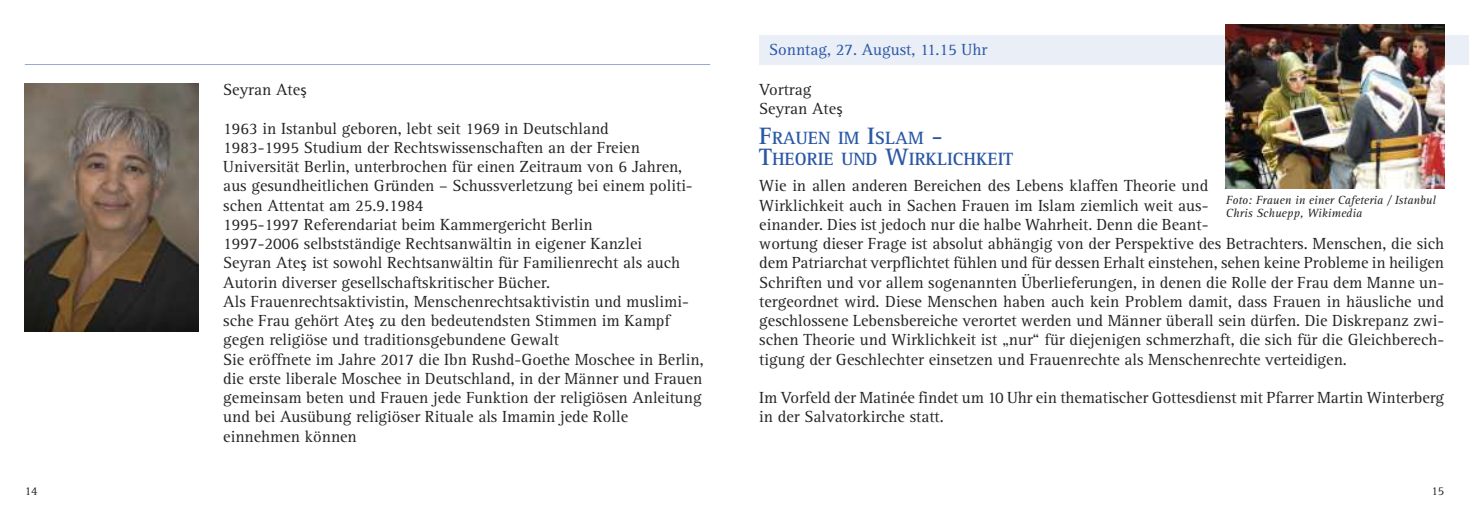
<style>
.page{position:relative;width:1469px;height:521px;background:#fff}
.page>*{position:absolute;margin:0;border:0;box-sizing:border-box;transform-origin:0 0}
.t1{font:700 18.38px/20.1px "Rotis Serif";color:#2a58a5}
.t2{font:16.62px/19.2px "Rotis Serif";color:#262526}
.t3{font:16.62px "Rotis Serif";color:#2a58a5}
.t4{font:italic 12.25px/12.2px "Rotis Serif";color:#262526}
.t5{font:12.25px "Rotis Serif";color:#262526}
.t6{font:6.83px "Lucida Grande";color:#262526}
.s1{font-size:24.5px}
</style>
<div class="page">
<div style="left:759px;top:35px;width:709px;height:29px;background:#eaeef6"></div>
<img style="left:25px;top:84px;width:173px;height:248px">
<img style="left:1225px;top:25px;width:219px;height:164px">
<hr style="left:25px;top:64px;width:685px;height:1px;background:#94abd2">
<p class="t5" style="left:25px;top:486px;width:14px">14</p>
<p class="t2" style="left:223px;top:81px;width:78px">Seyran Ate</p>
<p class="t6" style="left:300px;top:86px;width:9px">ş</p>
<p class="t2" style="left:223px;top:120px;width:471px">1963 in Istanbul geboren, lebt seit 1969 in Deutschland<br>1983-1995 Studium der Rechtswissenschaften an der Freien Universität Berlin, unterbrochen für einen Zeitraum von 6 Jahren, aus gesundheitlichen Gründen – Schussverletzung bei einem politi&shy;schen Attentat am 25.9.1984<br>1995-1997 Referendariat beim Kammergericht Berlin<br>1997-2006 selbstständige Rechtsanwältin in eigener Kanzlei Seyran Ate</p>
<p class="t2" style="left:223px;top:254px;width:467px;text-indent:89px">ist sowohl Rechtsanwältin für Familienrecht als auch Autorin diverser gesellschaftskritischer Bücher.<br>Als Frauenrechtsaktivistin, Menschenrechtsaktivistin und muslimi&shy;sche Frau gehört Ate</p>
<p class="t6" style="left:300px;top:260px;width:9px">ş</p>
<p class="t2" style="left:223px;top:312px;width:482px;text-indent:156px">zu den bedeutendsten Stimmen im Kampf gegen religiöse und traditionsgebundene Gewalt<br>Sie eröffnete im Jahre 2017 die Ibn Rushd-Goethe Moschee in Berlin, die erste liberale Moschee in Deutschland, in der Männer und Frauen gemeinsam beten und Frauen jede Funktion der religiösen Anleitung und bei Ausübung religiöser Rituale als Imamin jede Rolle einnehmen können</p>
<p class="t6" style="left:368px;top:317px;width:9px">ş</p>
<p class="t3" style="left:769px;top:42px;width:219px">Sonntag, 27. August, 11.15 Uhr</p>
<p class="t2" style="left:759px;top:81px;width:78px">Vortrag<br>Seyran Ate</p>
<p class="t6" style="left:836px;top:106px;width:9px">ş</p>
<p class="t1" style="left:759px;top:130px;width:255px"><span class="s1">F</span>RAUEN IM <span class="s1">I</span>SLAM <span class="s1">-<br>T</span>HEORIE UND <span class="s1">W</span>IRKLICHKEIT</p>
<p class="t2" style="left:759px;top:177px;width:686px">Wie in allen anderen Bereichen des Lebens klaffen Theorie und<br>Wirklichkeit auch in Sachen Frauen im Islam ziemlich weit aus-<br>einander. Dies ist jedoch nur die halbe Wahrheit. Denn die Beant-<br>wortung dieser Frage ist absolut abhängig von der Perspektive des Betrachters. Menschen, die sich dem Patriarchat verpflichtet fühlen und für dessen Erhalt einstehen, sehen keine Probleme in heiligen Schriften und vor allem sogenannten Überlieferungen, in denen die Rolle der Frau dem Manne un&shy;tergeordnet wird. Diese Menschen haben auch kein Problem damit, dass Frauen in häusliche und geschlossene Lebensbereiche verortet werden und Männer überall sein dürfen. Die Diskrepanz zwi&shy;schen Theorie und Wirklichkeit ist „nur“ für diejenigen schmerzhaft, die sich für die Gleichberech&shy;tigung der Geschlechter einsetzen und Frauenrechte als Menschenrechte verteidigen.</p>
<p class="t2" style="left:759px;top:389px;width:686px">Im Vorfeld der Matinée findet um 10 Uhr ein thematischer Gottesdienst mit Pfarrer Martin Winterberg in der Salvatorkirche statt.</p>
<p class="t4" style="left:1225px;top:195px;width:211px">Foto: Frauen in einer Cafeteria / Istanbul<br>Chris Schuepp, Wikimedia</p>
<p class="t5" style="left:1431px;top:486px;width:14px">15</p>
</div>
